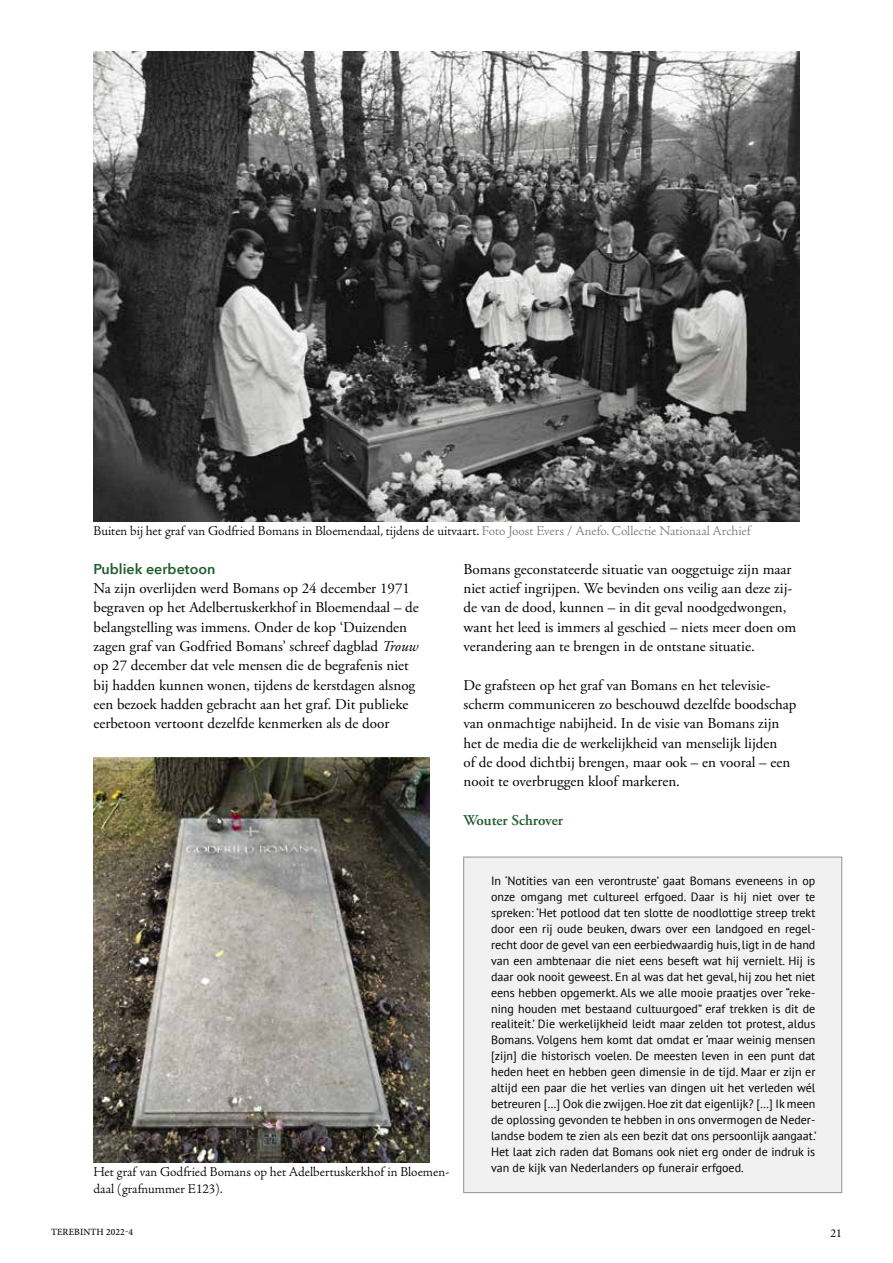
<style>
.page{position:relative;width:893px;height:1263px;background:#fff}
.page>*{position:absolute;margin:0;border:0;box-sizing:border-box;transform-origin:0 0}
.t1{font:15px/19.4px "Adobe Garamond Pro";color:#000}
.t2{font:600 15px "Adobe Garamond Pro";color:#1e5b2c}
.t3{font:600 14.25px "Avenir Next";color:#1e5b2c}
.t4{font:300 13.5px/16.5px "Adobe Jenson Pro";color:#000}
.t5{font:12px/15.9px "PT Sans";color:#000;text-align:justify}
.t6{font:12px "Minion Pro";color:#000}
.t7{font:500 9.6px "Minion Pro";letter-spacing:.01em;color:#000}
.s1{color:#7c7c7c}
.s2{font-style:italic}
</style>
<div class="page">
<img style="left:94px;top:51px;width:705px;height:470px">
<img style="left:94px;top:758px;width:335px;height:404px">
<div style="left:463px;top:857px;width:379px;height:336px;background:#f1f1f1;border:1px solid #939393"></div>
<p class="t4" style="left:94px;top:522px;width:658px">Buiten bij het graf van Godfried Bomans in Bloemendaal, tijdens de uitvaart. <span class="s1">Foto Joost Evers / Anefo. Collectie Nationaal Archief</span></p>
<p class="t3" style="left:94px;top:556px;width:123px">Publiek eerbetoon</p>
<p class="t1" style="left:94px;top:579px;width:327px">Na zijn overlijden werd Bomans op 24 december 1971 begraven op het Adelbertuskerkhof in Bloemendaal – de belangstelling was immens. Onder de kop ‘Duizenden zagen graf van Godfried Bomans’ schreef dagblad <span class="s2">Trouw </span>op 27 december dat vele mensen die de begrafenis niet bij hadden kunnen wonen, tijdens de kerstdagen alsnog een bezoek hadden gebracht aan het graf. Dit publieke eerbetoon vertoont dezelfde kenmerken als de door</p>
<p class="t1" style="left:463px;top:560px;width:334px">Bomans geconstateerde situatie van ooggetuige zijn maar niet actief ingrijpen. We bevinden ons veilig aan deze zij&shy;de van de dood, kunnen – in dit geval noodgedwongen, want het leed is immers al geschied – niets meer doen om verandering aan te brengen in de ontstane situatie.</p>
<p class="t1" style="left:463px;top:676px;width:334px">De grafsteen op het graf van Bomans en het televisie&shy;scherm communiceren zo beschouwd dezelfde boodschap van onmachtige nabijheid. In de visie van Bomans zijn het de media die de werkelijkheid van menselijk lijden<br>of de dood dichtbij brengen, maar ook – en vooral – een nooit te overbruggen kloof markeren.</p>
<p class="t2" style="left:463px;top:812px;width:101px">Wouter Schrover</p>
<p class="t4" style="left:94px;top:1164px;width:357px">Het graf van Godfried Bomans op het Adelbertuskerkhof in Bloemen&shy;daal (grafnummer E123).</p>
<p class="t5" style="left:491px;top:873px;width:327px">In ‘Notities van een verontruste’ gaat Bomans eveneens in op onze omgang met cultureel erfgoed. Daar is hij niet over te spreken: ‘Het potlood dat ten slotte de noodlottige streep trekt door een rij oude beuken, dwars over een landgoed en regel&shy;recht door de gevel van een eerbiedwaardig huis, ligt in de hand van een ambtenaar die niet eens beseft wat hij vernielt. Hij is daar ook nooit geweest. En al was dat het geval, hij zou het niet eens hebben opgemerkt. Als we alle mooie praatjes over “reke&shy;ning houden met bestaand cultuurgoed” eraf trekken is dit de realiteit.’ Die werkelijkheid leidt maar zelden tot protest, aldus Bomans. Volgens hem komt dat omdat er ‘maar weinig mensen [zijn] die historisch voelen. De meesten leven in een punt dat heden heet en hebben geen dimensie in de tijd. Maar er zijn er altijd een paar die het verlies van dingen uit het verleden wél betreuren […] Ook die zwijgen. Hoe zit dat eigenlijk? […] Ik meen de oplossing gevonden te hebben in ons onvermogen de Neder&shy;landse bodem te zien als een bezit dat ons persoonlijk aangaat.’ Het laat zich raden dat Bomans ook niet erg onder de indruk is van de kijk van Nederlanders op funerair erfgoed.</p>
<p class="t7" style="left:51px;top:1225px;width:83px">TEREBINTH 2022-4</p>
<p class="t6" style="left:830px;top:1225px;width:13px">21</p>
</div>
